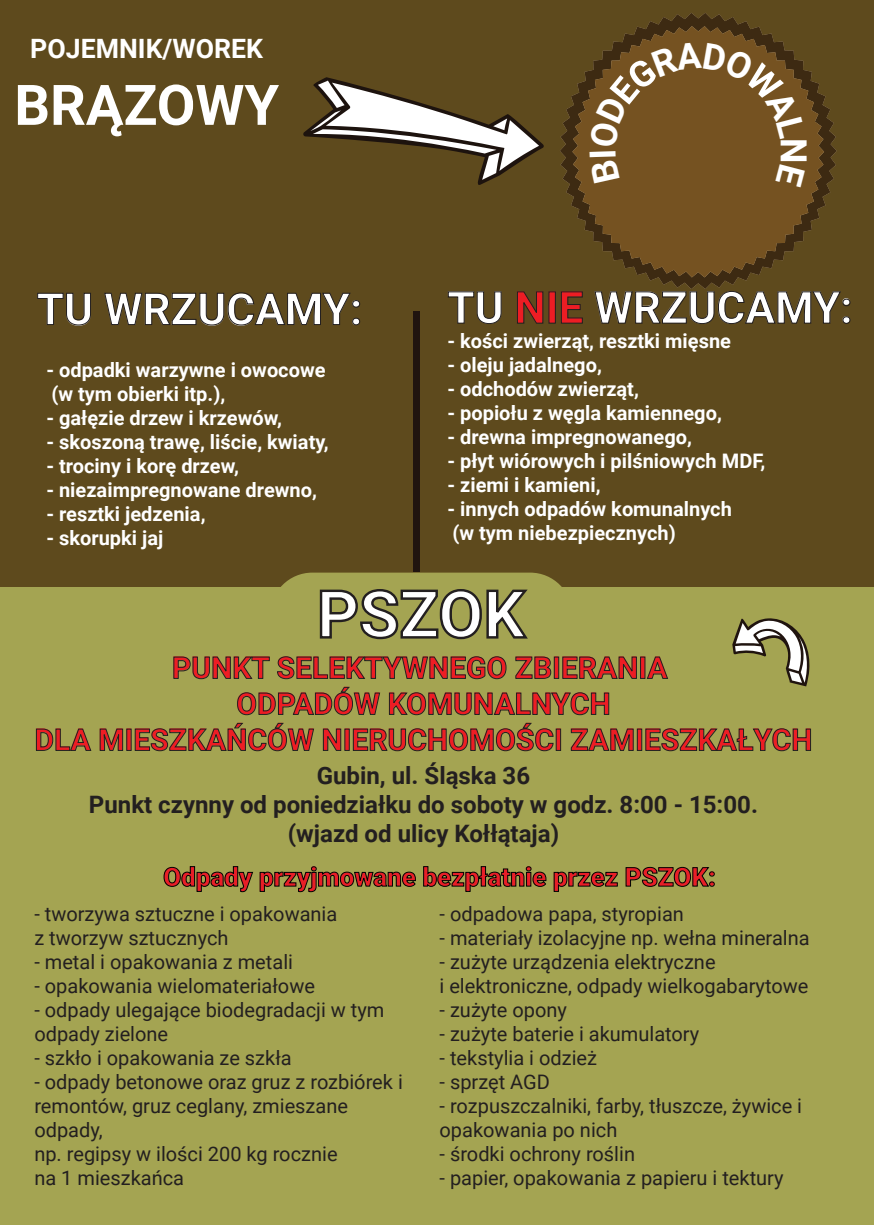
<style>
.page{position:relative;width:874px;height:1225px;background:#fff}
.page>*{position:absolute;margin:0;border:0;box-sizing:border-box;transform-origin:0 0}
.t1{font:700 65.4px "Roboto";color:#fff}
.t2{font:700 56px "Roboto";color:#fff}
.t3{font:700 44px "Roboto";color:#fff}
.t4{font:700 36px "Roboto";color:#fff}
.t5{font:700 30px/36px "Roboto";color:#ed1d24;text-align:center}
.t6{font:700 26.6px "Roboto";color:#fff}
.t7{font:900 26px "Roboto";color:#e81e27}
.t8{font:700 24px/28.8px "Roboto";color:#231f20;text-align:center}
.t9{font:20px/24px "Roboto";color:#231f20}
.t10{font:700 20px/24px "Roboto";color:#fff}
.s1{color:#ed1d24}
</style>
<div class="page">
<div style="left:0;top:582px;width:873px;height:643px;background:#a4a452"></div>
<div style="left:0;top:0;width:873px;height:586px;background:#5e4a1d"></div>
<svg style="left:560px;top:13px;width:276px;height:276px"></svg>
<svg style="left:572px;top:26px;width:251px;height:251px;fill:#755221"></svg>
<svg style="left:303px;top:77px;width:241px;height:108px"></svg>
<svg style="left:37px;top:293px;width:54px;height:32px"></svg>
<svg style="left:104px;top:292px;width:256px;height:33px"></svg>
<svg style="left:447px;top:291px;width:54px;height:33px"></svg>
<svg style="left:517px;top:291px;width:26px;height:33px"></svg>
<div style="left:548px;top:291px;width:7px;height:32px;border:1px solid #231f20"></div>
<svg style="left:561px;top:291px;width:21px;height:33px"></svg>
<svg style="left:594px;top:291px;width:256px;height:33px"></svg>
<div style="left:412px;top:311px;width:7px;height:261px;background:#20140f"></div>
<svg style="left:732px;top:618px;width:77px;height:68px"></svg>
<svg style="left:163px;top:866px;width:90px;height:26px"></svg>
<svg style="left:259px;top:866px;width:157px;height:26px"></svg>
<svg style="left:423px;top:866px;width:123px;height:26px"></svg>
<svg style="left:553px;top:871px;width:64px;height:21px"></svg>
<svg style="left:625px;top:866px;width:89px;height:21px"></svg>
<div style="left:270px;top:572px;width:302px;height:85px;background:#a4a452;border-radius:42px"></div>
<svg style="left:319px;top:589px;width:209px;height:51px"></svg>
<svg style="left:173px;top:656px;width:97px;height:23px"></svg>
<svg style="left:277px;top:656px;width:229px;height:23px"></svg>
<svg style="left:515px;top:656px;width:36px;height:23px"></svg>
<div style="left:553px;top:657px;width:5px;height:21px;border:1px solid #231f20"></div>
<svg style="left:562px;top:656px;width:74px;height:23px"></svg>
<div style="left:640px;top:657px;width:5px;height:21px;border:1px solid #231f20"></div>
<svg style="left:646px;top:656px;width:22px;height:23px"></svg>
<svg style="left:237px;top:687px;width:143px;height:28px"></svg>
<svg style="left:389px;top:692px;width:220px;height:23px"></svg>
<svg style="left:36px;top:728px;width:55px;height:23px"></svg>
<svg style="left:100px;top:728px;width:23px;height:23px"></svg>
<div style="left:126px;top:729px;width:5px;height:21px;border:1px solid #231f20"></div>
<svg style="left:135px;top:723px;width:179px;height:28px"></svg>
<svg style="left:323px;top:728px;width:18px;height:23px"></svg>
<div style="left:344px;top:729px;width:5px;height:21px;border:1px solid #231f20"></div>
<svg style="left:352px;top:723px;width:201px;height:28px"></svg>
<div style="left:555px;top:729px;width:5px;height:21px;border:1px solid #231f20"></div>
<svg style="left:570px;top:728px;width:63px;height:23px"></svg>
<div style="left:636px;top:729px;width:5px;height:21px;border:1px solid #231f20"></div>
<svg style="left:645px;top:728px;width:165px;height:23px"></svg>
<div style="left:589px;top:42px;width:215px;height:145px;background:#755221"></div>
<h3 class="t6" style="left:30px;top:30px;width:234px">POJEMNIK/WOREK</h3>
<h2 class="t2" style="left:14px;top:66px;width:266px">BRĄZOWY</h2>
<h3 class="t4" style="left:818px;top:138px;width:27px;rotate:90deg">N</h3>
<h3 class="t3" style="left:37px;top:278px;width:327px">TU WRZUCAMY:</h3>
<h3 class="t3" style="left:447px;top:277px;width:406px">TU <span class="s1">NIE</span> WRZUCAMY:</h3>
<p class="t10" style="left:447px;top:328px;width:285px">- kości zwierząt, resztki mięsne</p>
<p class="t10" style="left:447px;top:352px;width:156px">- oleju jadalnego,</p>
<p class="t10" style="left:447px;top:376px;width:193px">- odchodów zwierząt,</p>
<p class="t10" style="left:447px;top:400px;width:276px">- popiołu z węgla kamiennego,</p>
<p class="t10" style="left:447px;top:424px;width:246px">- drewna impregnowanego,</p>
<p class="t10" style="left:447px;top:448px;width:319px">- płyt wiórowych i pilśniowych MDF,</p>
<p class="t10" style="left:447px;top:472px;width:155px">- ziemi i kamieni,</p>
<p class="t10" style="left:447px;top:496px;width:286px">- innych odpadów komunalnych (w tym niebezpiecznych)</p>
<p class="t10" style="left:46px;top:357px;width:280px">- odpadki warzywne i owocowe (w tym obierki itp.),</p>
<p class="t10" style="left:46px;top:405px;width:237px">- gałęzie drzew i krzewów,</p>
<p class="t10" style="left:46px;top:429px;width:284px">- skoszoną trawę, liście, kwiaty,</p>
<p class="t10" style="left:46px;top:453px;width:194px">- trociny i korę drzew,</p>
<p class="t10" style="left:46px;top:477px;width:272px">- niezaimpregnowane drewno,</p>
<p class="t10" style="left:46px;top:501px;width:161px">- resztki jedzenia,</p>
<p class="t10" style="left:46px;top:525px;width:118px">- skorupki jaj</p>
<h1 class="t1" style="left:317px;top:568px;width:209px">PSZOK</h1>
<h3 class="t5" style="left:34px;top:648px;width:779px">PUNKT SELEKTYWNEGO ZBIERANIA<br>ODPADÓW KOMUNALNYCH<br>DLA MIESZKAŃCÓW NIERUCHOMOŚCI ZAMIESZKAŁYCH</h3>
<p class="t8" style="left:89px;top:760px;width:670px">Gubin, ul. Śląska 36<br>Punkt czynny od poniedziałku do soboty w godz. 8:00 - 15:00. (wjazd od ulicy Kołłątaja)</p>
<h3 class="t7" style="left:163px;top:858px;width:554px">Odpady przyjmowane bezpłatnie przez PSZOK:</h3>
<p class="t9" style="left:34px;top:901px;width:304px">- tworzywa sztuczne i opakowania z tworzyw sztucznych</p>
<p class="t9" style="left:34px;top:949px;width:260px">- metal i opakowania z metali</p>
<p class="t9" style="left:34px;top:973px;width:282px">- opakowania wielomateriałowe</p>
<p class="t9" style="left:34px;top:997px;width:351px">- odpady ulegające biodegradacji w tym odpady zielone</p>
<p class="t9" style="left:34px;top:1045px;width:259px">- szkło i opakowania ze szkła</p>
<p class="t9" style="left:34px;top:1069px;width:370px">- odpady betonowe oraz gruz z rozbiórek i remontów, gruz ceglany, zmieszane odpady,<br>np. regipsy w ilości 200 kg rocznie<br>na 1 mieszkańca</p>
<p class="t9" style="left:439px;top:901px;width:246px">- odpadowa papa, styropian</p>
<p class="t9" style="left:439px;top:925px;width:371px">- materiały izolacyjne np. wełna mineralna</p>
<p class="t9" style="left:439px;top:949px;width:370px">- zużyte urządzenia elektryczne<br>i elektroniczne, odpady wielkogabarytowe</p>
<p class="t9" style="left:439px;top:997px;width:129px">- zużyte opony</p>
<p class="t9" style="left:439px;top:1021px;width:261px">- zużyte baterie i akumulatory</p>
<p class="t9" style="left:439px;top:1045px;width:159px">- tekstylia i odzież</p>
<p class="t9" style="left:439px;top:1069px;width:112px">- sprzęt AGD</p>
<p class="t9" style="left:439px;top:1093px;width:364px">- rozpuszczalniki, farby, tłuszcze, żywice i opakowania po nich</p>
<p class="t9" style="left:439px;top:1141px;width:197px">- środki ochrony roślin</p>
<p class="t9" style="left:439px;top:1165px;width:345px">- papier, opakowania z papieru i tektury</p>
</div>
